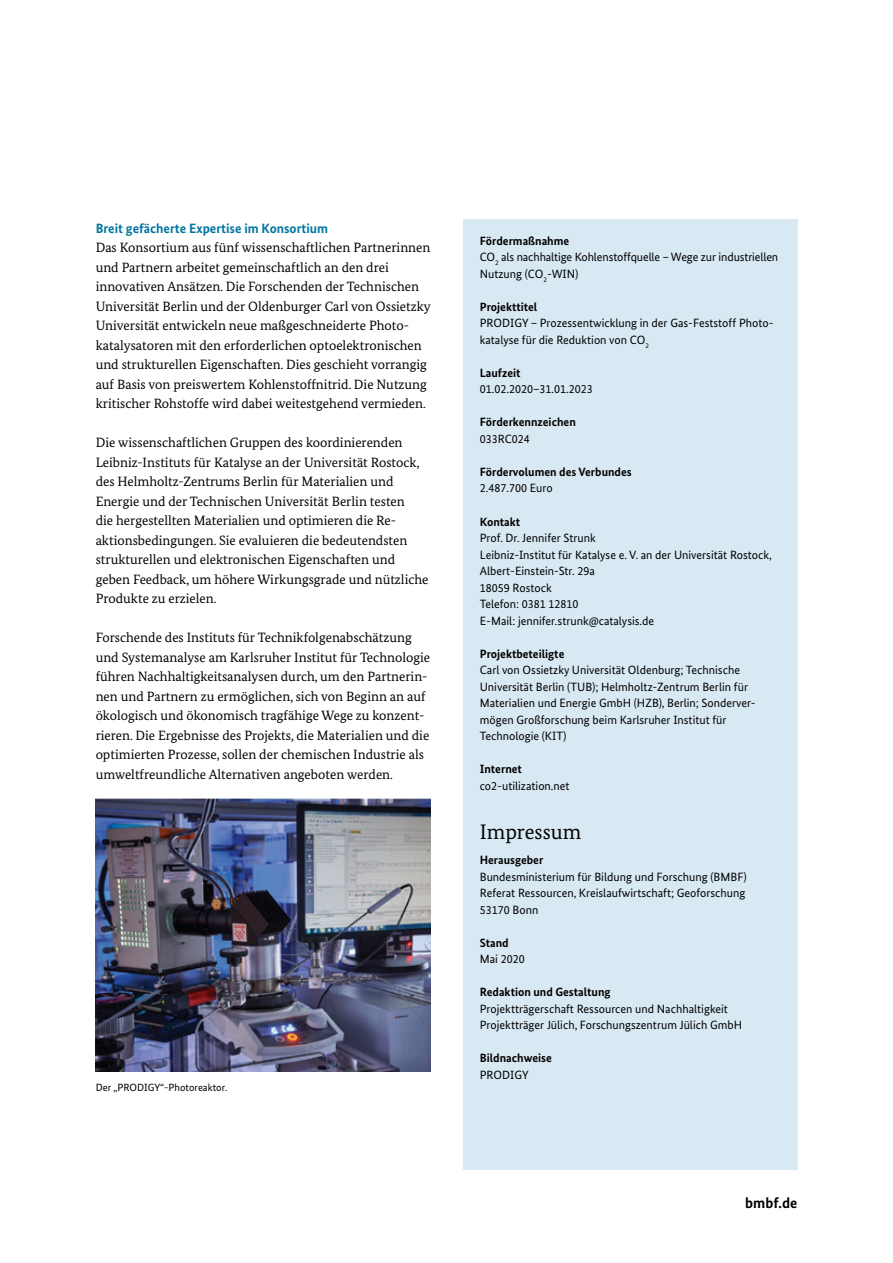
<style>
.page{position:relative;width:893px;height:1263px;background:#fff}
.page>*{position:absolute;margin:0;border:0;box-sizing:border-box;transform-origin:0 0}
.t1{font:21px "Bundes Serif";color:#000}
.t2{font:700 15px "Bundes Sans";color:#000}
.t3{font:13.5px/19.5px "Bundes Serif";color:#000}
.t4{font:700 13.5px "Bundes Sans";color:#0075a0}
.t5{font:12px/16.5px "Bundes Sans";color:#000}
.t6{font:700 12px "Bundes Sans";color:#000}
.t7{font:10.5px "Bundes Sans";color:#000}
.s1{font-weight:700}
</style>
<div class="page">
<div style="left:463px;top:219px;width:335px;height:950px;background:#d9e9f3"></div>
<img style="left:96px;top:798px;width:335px;height:273px">
<p class="t4" style="left:96px;top:220px;width:234px">Breit gefächerte Expertise im Konsortium</p>
<p class="t3" style="left:96px;top:238px;width:337px">Das Konsortium aus fünf wissenschaftlichen Partnerinnen und Partnern arbeitet gemeinschaftlich an den drei innovativen Ansätzen. Die Forschenden der Technischen Universität Berlin und der Oldenburger Carl von Ossietzky Universität entwickeln neue maßgeschneiderte Photo&shy;katalysatoren mit den erforderlichen optoelektronischen und strukturellen Eigenschaften. Dies geschieht vorrangig auf Basis von preiswertem Kohlenstoffnitrid. Die Nutzung kritischer Rohstoffe wird dabei weitestgehend vermieden.</p>
<p class="t3" style="left:96px;top:433px;width:334px">Die wissenschaftlichen Gruppen des koordinierenden Leibniz-Instituts für Katalyse an der Universität Rostock, des Helmholtz-Zentrums Berlin für Materialien und Energie und der Technischen Universität Berlin testen<br>die hergestellten Materialien und optimieren die Re&shy;aktionsbedingungen. Sie evaluieren die bedeutendsten strukturellen und elektronischen Eigenschaften und geben Feedback, um höhere Wirkungsgrade und nützliche Produkte zu erzielen.</p>
<p class="t3" style="left:96px;top:628px;width:336px">Forschende des Instituts für Technikfolgenabschätzung und Systemanalyse am Karlsruher Institut für Technologie führen Nachhaltigkeitsanalysen durch, um den Partnerin&shy;nen und Partnern zu ermöglichen, sich von Beginn an auf ökologisch und ökonomisch tragfähige Wege zu konzent&shy;rieren. Die Ergebnisse des Projekts, die Materialien und die optimierten Prozesse, sollen der chemischen Industrie als umweltfreundliche Alternativen angeboten werden.</p>
<p class="t7" style="left:96px;top:1081px;width:133px">Der „PRODIGY“-Photoreaktor.</p>
<p class="t5" style="left:480px;top:232px;width:300px"><span class="s1">Fördermaßnahme<br></span>CO<sub>2</sub> als nachhaltige Kohlenstoffquelle – Wege zur industriellen<br>Nutzung (CO<sub>2</sub>-WIN)</p>
<p class="t6" style="left:480px;top:299px;width:59px">Projekttitel</p>
<p class="t5" style="left:480px;top:315px;width:295px">PRODIGY – Prozessentwicklung in der Gas-Feststoff Photo&shy;katalyse für die Reduktion von CO<sub>2</sub></p>
<p class="t6" style="left:480px;top:365px;width:42px">Laufzeit</p>
<p class="t5" style="left:480px;top:381px;width:115px">01.02.2020–31.01.2023</p>
<p class="t6" style="left:480px;top:415px;width:98px">Förderkennzeichen</p>
<p class="t5" style="left:480px;top:430px;width:52px">033RC024</p>
<p class="t6" style="left:480px;top:464px;width:153px">Fördervolumen des Verbundes</p>
<p class="t5" style="left:480px;top:480px;width:74px">2.487.700 Euro</p>
<p class="t6" style="left:480px;top:514px;width:42px">Kontakt</p>
<p class="t5" style="left:480px;top:529px;width:294px">Prof. Dr. Jennifer Strunk<br>Leibniz-Institut für Katalyse e. V. an der Universität Rostock,<br>Albert-Einstein-Str. 29a<br>18059 Rostock<br>Telefon: 0381 12810<br>E-Mail: jennifer.strunk@catalysis.de</p>
<p class="t6" style="left:480px;top:646px;width:86px">Projektbeteiligte</p>
<p class="t5" style="left:480px;top:661px;width:277px">Carl von Ossietzky Universität Oldenburg; Technische Universität Berlin (TUB); Helmholtz-Zentrum Berlin für Materialien und Energie GmbH (HZB), Berlin; Sonderver&shy;mögen Großforschung beim Karlsruher Institut für Technologie (KIT)</p>
<p class="t6" style="left:480px;top:761px;width:44px">Internet</p>
<p class="t5" style="left:480px;top:777px;width:91px">co2-utilization.net</p>
<h1 class="t1" style="left:480px;top:819px;width:103px">Impressum</h1>
<p class="t6" style="left:480px;top:852px;width:65px">Herausgeber</p>
<p class="t5" style="left:480px;top:868px;width:268px;text-align:justify">Bundesministerium für Bildung und Forschung (BMBF)<br>Referat Ressourcen, Kreislaufwirtschaft; Geoforschung 53170 Bonn</p>
<p class="t6" style="left:480px;top:935px;width:30px">Stand</p>
<p class="t5" style="left:480px;top:950px;width:46px">Mai 2020</p>
<p class="t6" style="left:480px;top:984px;width:132px">Redaktion und Gestaltung</p>
<p class="t5" style="left:480px;top:1000px;width:264px">Projektträgerschaft Ressourcen und Nachhaltigkeit<br>Projektträger Jülich, Forschungszentrum Jülich GmbH</p>
<p class="t6" style="left:480px;top:1050px;width:74px">Bildnachweise</p>
<p class="t5" style="left:480px;top:1066px;width:50px">PRODIGY</p>
<p class="t2" style="left:745px;top:1194px;width:54px">bmbf.de</p>
</div>
